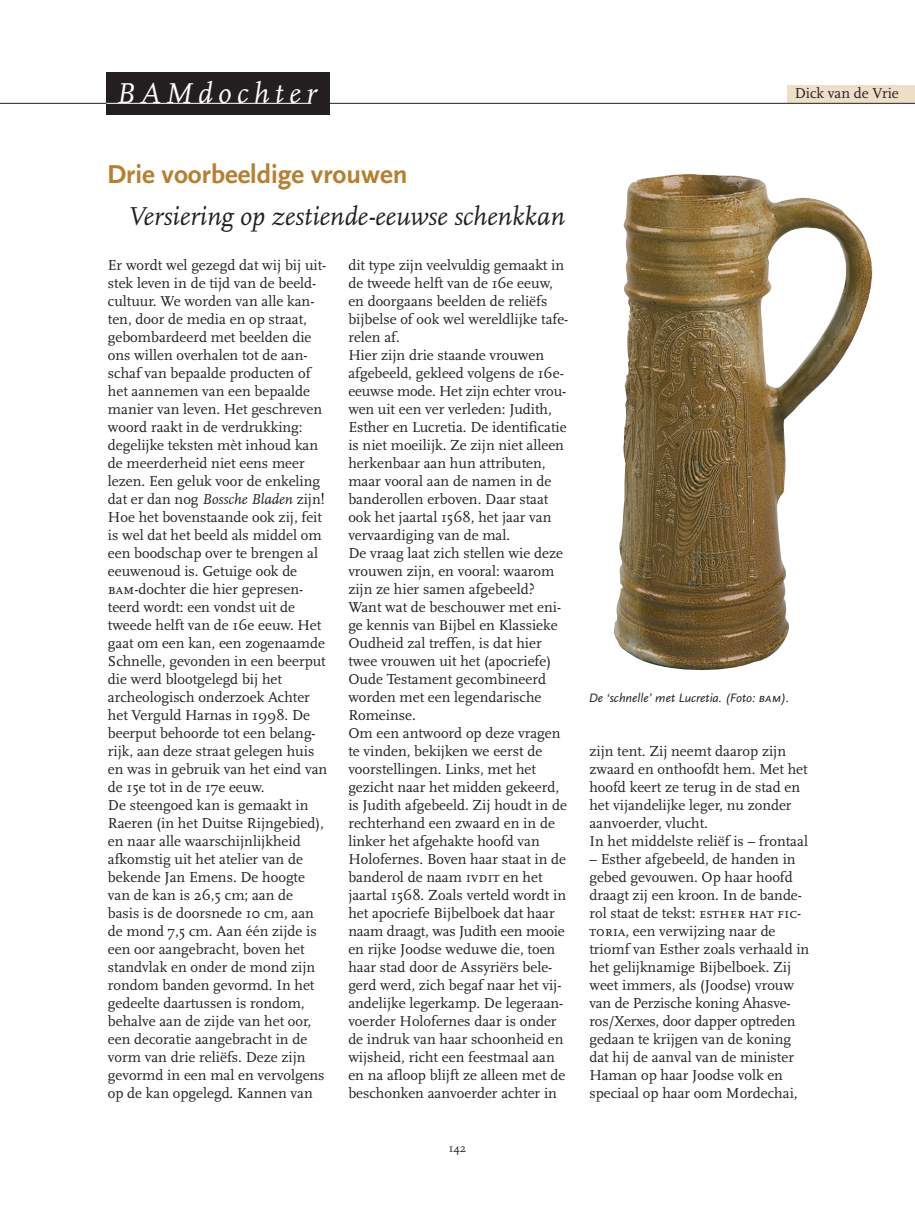
<style>
.page{position:relative;width:915px;height:1212px;background:#fff}
.page>*{position:absolute;margin:0;border:0;box-sizing:border-box;transform-origin:0 0}
.t1{font:italic 30px "Scala";letter-spacing:.185em;color:#fff}
.t2{font:italic 27px "Scala";color:#231f20}
.t3{font:700 27px "Scala Sans";color:#b77f30}
.t4{font:15px/18px "Scala";color:#231f20}
.t5{font:italic 12.75px "Scala Sans";color:#231f20}
.t6{font:12px "Scala";color:#231f20}
.s1{font-family:"Scala Caps"}
.s2{font-style:italic}
.s3{font-family:"Scala Sans Caps"}
</style>
<div class="page">
<div style="left:106px;top:72px;width:224px;height:43px;background:#231f20"></div>
<hr style="left:0;top:103px;width:106px;height:1px;background:#231f20">
<hr style="left:106px;top:103px;width:205px;height:1px;background:#fff">
<div style="left:787px;top:85px;width:127px;height:18px;background:#eedfc9"></div>
<hr style="left:326px;top:103px;width:588px;height:1px;background:#231f20">
<img style="left:614px;top:174px;width:258px;height:497px">
<h1 class="t1" style="left:116px;top:81px;width:202px"><span class="s1">BAM</span>dochter</h1>
<p class="t4" style="left:794px;top:85px;width:105px">Dick van de Vrie</p>
<h2 class="t3" style="left:107px;top:163px;width:302px">Drie voorbeeldige vrouwen</h2>
<h2 class="t2" style="left:127px;top:205px;width:439px">Versiering op zestiende-eeuwse schenkkan</h2>
<p class="t4" style="left:348px;top:257px;width:221px">dit type zijn veelvuldig gemaakt in de tweede helft van de 16e eeuw, en doorgaans beelden de reliëfs bijbelse of ook wel wereldlijke tafe&shy;relen af.<br>Hier zijn drie staande vrouwen afgebeeld, gekleed volgens de 16e&shy;eeuwse mode. Het zijn echter vrou&shy;wen uit een ver verleden: Judith,<br>Esther en Lucretia. De identificatie is niet moeilijk. Ze zijn niet alleen herkenbaar aan hun attributen, maar vooral aan de namen in de banderollen erboven. Daar staat ook het jaartal 1568, het jaar van vervaardiging van de mal.<br>De vraag laat zich stellen wie deze vrouwen zijn, en vooral: waarom zijn ze hier samen afgebeeld?<br>Want wat de beschouwer met eni&shy;ge kennis van Bijbel en Klassieke<br>Oudheid zal treffen, is dat hier twee vrouwen uit het (apocriefe)<br>Oude Testament gecombineerd worden met een legendarische<br>Romeinse.<br>Om een antwoord op deze vragen te vinden, bekijken we eerst de voorstellingen. Links, met het gezicht naar het midden gekeerd, is Judith afgebeeld. Zij houdt in de rechterhand een zwaard en in de linker het afgehakte hoofd van<br>Holofernes. Boven haar staat in de banderol de naam <span class="s1">ivdit</span> en het jaartal 1568. Zoals verteld wordt in het apocriefe Bijbelboek dat haar naam draagt, was Judith een mooie en rijke Joodse weduwe die, toen haar stad door de Assyriërs bele&shy;gerd werd, zich begaf naar het vij&shy;andelijke legerkamp. De legeraan&shy;voerder Holofernes daar is onder de indruk van haar schoonheid en wijsheid, richt een feestmaal aan en na afloop blijft ze alleen met de beschonken aanvoerder achter in</p>
<p class="t4" style="left:108px;top:257px;width:221px">Er wordt wel gezegd dat wij bij uit&shy;stek leven in de tijd van de beeld&shy;cultuur. We worden van alle kan&shy;ten, door de media en op straat, gebombardeerd met beelden die ons willen overhalen tot de aan&shy;schaf van bepaalde producten of het aannemen van een bepaalde manier van leven. Het geschreven woord raakt in de verdrukking: degelijke teksten mèt inhoud kan de meerderheid niet eens meer lezen. Een geluk voor de enkeling dat er dan nog <span class="s2">Bossche Bladen</span> zijn!<br>Hoe het bovenstaande ook zij, feit is wel dat het beeld als middel om een boodschap over te brengen al eeuwenoud is. Getuige ook de <span class="s1">bam</span>-dochter die hier gepresen&shy;teerd wordt: een vondst uit de tweede helft van de 16e eeuw. Het gaat om een kan, een zogenaamde<br>Schnelle, gevonden in een beerput die werd blootgelegd bij het archeologisch onderzoek Achter het Verguld Harnas in 1998. De beerput behoorde tot een belang&shy;rijk, aan deze straat gelegen huis en was in gebruik van het eind van de 15e tot in de 17e eeuw.<br>De steengoed kan is gemaakt in<br>Raeren (in het Duitse Rijngebied), en naar alle waarschijnlijkheid afkomstig uit het atelier van de bekende Jan Emens. De hoogte van de kan is 26,5 cm; aan de basis is de doorsnede 10 cm, aan de mond 7,5 cm. Aan één zijde is een oor aangebracht, boven het standvlak en onder de mond zijn rondom banden gevormd. In het gedeelte daartussen is rondom, behalve aan de zijde van het oor, een decoratie aangebracht in de vorm van drie reliëfs. Deze zijn gevormd in een mal en vervolgens op de kan opgelegd. Kannen van</p>
<p class="t6" style="left:448px;top:1143px;width:19px">142</p>
<p class="t5" style="left:588px;top:693px;width:202px">De ‘schnelle’ met Lucretia. (Foto: <span class="s3">bam</span>).</p>
<p class="t4" style="left:589px;top:743px;width:220px">zijn tent. Zij neemt daarop zijn zwaard en onthoofdt hem. Met het hoofd keert ze terug in de stad en het vijandelijke leger, nu zonder aanvoerder, vlucht.<br>In het middelste reliëf is – frontaal</p>
<p class="t4" style="left:589px;top:851px;width:221px">– Esther afgebeeld, de handen in gebed gevouwen. Op haar hoofd draagt zij een kroon. In de bande&shy;rol staat de tekst: <span class="s1">esther hat fic&shy;toria</span>, een verwijzing naar de triomf van Esther zoals verhaald in het gelijknamige Bijbelboek. Zij weet immers, als (Joodse) vrouw van de Perzische koning Ahasve&shy;ros/Xerxes, door dapper optreden gedaan te krijgen van de koning dat hij de aanval van de minister<br>Haman op haar Joodse volk en speciaal op haar oom Mordechai,</p>
</div>
